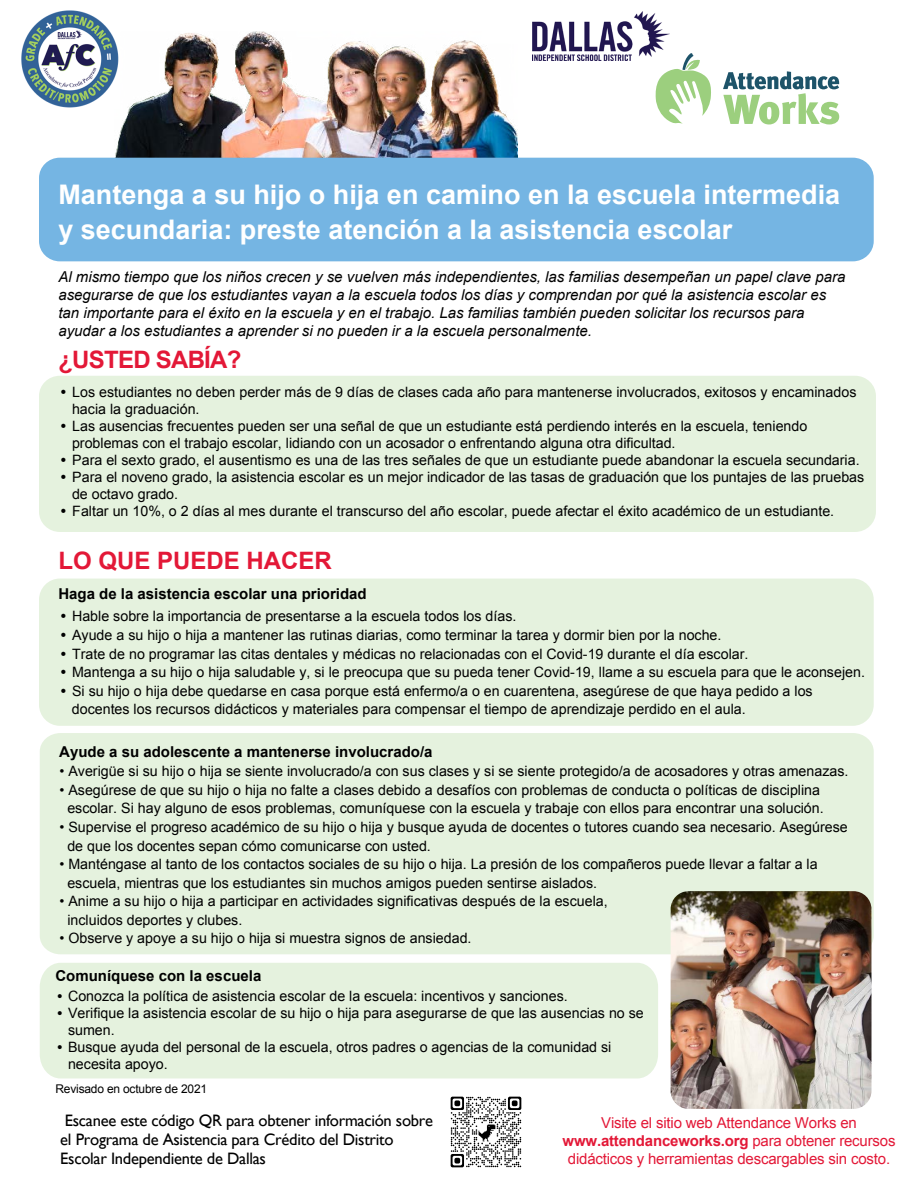
<style>
.page{position:relative;width:918px;height:1188px;background:#fff}
.page>*{position:absolute;margin:0;border:0;box-sizing:border-box;transform-origin:0 0}
.t1{font:700 27px/34.8px "Arial";color:#fff}
.t2{font:700 24px "Arial";color:#e31837}
.t3{font:700 24px "Arial";letter-spacing:-.03em;color:#e31837}
.t4{font:16.5px/19px "Gill Sans";letter-spacing:-.015em;color:#000}
.t5{font:italic 15px/18px "Arial";color:#000}
.t6{font:15px/18px "Arial";letter-spacing:-.01em;color:#e31837;text-align:center}
.t7{font:700 15px "Arial";color:#000}
.t8{font:14.25px/17.1px "Arial";color:#000}
.t9{font:12px "Arial";letter-spacing:-.015em;color:#000}
.s1{font-family:"Franklin Gothic";font-size:15px}
.s2{font-family:"Franklin Gothic"}
.s3{font-weight:700}
</style>
<div class="page">
<img style="left:115px;top:32px;width:403px;height:126px">
<div style="left:39px;top:376px;width:837px;height:156px;background:#e5f2de;border-radius:21px"></div>
<div style="left:39px;top:158px;width:835px;height:103px;background:#75b5e3;border-radius:21px"></div>
<div style="left:39px;top:579px;width:835px;height:147px;background:#e5f2de;border-radius:21px"></div>
<div style="left:40px;top:733px;width:834px;height:221px;background:#e5f2de"></div>
<div style="left:40px;top:963px;width:618px;height:115px;background:#e5f2de"></div>
<img style="left:671px;top:891px;width:201px;height:218px">
<svg style="left:655px;top:53px;width:56px;height:70px"></svg>
<svg style="left:723px;top:71px;width:116px;height:53px"></svg>
<img style="left:21px;top:10px;width:98px;height:99px">
<img style="left:450px;top:1096px;width:72px;height:72px">
<img style="left:532px;top:11px;width:137px;height:49px">
<h1 class="t1" style="left:58px;top:178px;width:783px">Mantenga a su hijo o hija en camino en la escuela intermedia y secundaria: preste atención a la asistencia escolar</h1>
<p class="t5" style="left:58px;top:267px;width:789px">Al mismo tiempo que los niños crecen y se vuelven más independientes, las familias desempeñan un papel clave para asegurarse de que los estudiantes vayan a la escuela todos los días y comprendan por qué la asistencia escolar es tan importante para el éxito en la escuela y en el trabajo. Las familias también pueden solicitar los recursos para ayudar a los estudiantes a aprender si no pueden ir a la escuela personalmente.</p>
<h2 class="t3" style="left:58px;top:344px;width:185px">¿USTED SABÍA?</h2>
<p class="t8" style="left:72px;top:383px;width:786px;text-indent:-14px"><span class="s1">•</span> Los estudiantes no deben perder más de 9 días de clases cada año para mantenerse involucrados, exitosos y encaminados hacia la graduación.</p>
<p class="t8" style="left:72px;top:417px;width:737px;text-indent:-14px"><span class="s1">•</span> Las ausencias frecuentes pueden ser una señal de que un estudiante está perdiendo interés en la escuela, teniendo problemas con el trabajo escolar, lidiando con un acosador o enfrentando alguna otra dificultad.</p>
<p class="t8" style="left:59px;top:452px;width:803px"><span class="s1">•</span> Para el sexto grado, el ausentismo es una de las tres señales de que un estudiante puede abandonar la escuela secundaria.</p>
<p class="t8" style="left:72px;top:469px;width:794px;text-indent:-14px"><span class="s1">•</span> Para el noveno grado, la asistencia escolar es un mejor indicador de las tasas de graduación que los puntajes de las pruebas de octavo grado.</p>
<p class="t8" style="left:59px;top:503px;width:777px"><span class="s1">•</span> Faltar un 10%, o 2 días al mes durante el transcurso del año escolar, puede afectar el éxito académico de un estudiante.</p>
<h2 class="t2" style="left:58px;top:545px;width:275px">LO QUE PUEDE HACER</h2>
<p class="t7" style="left:58px;top:584px;width:310px">Haga de la asistencia escolar una prioridad</p>
<p class="t8" style="left:58px;top:608px;width:460px"><span class="s1">•</span> Hable sobre la importancia de presentarse a la escuela todos los días.</p>
<p class="t8" style="left:58px;top:627px;width:665px"><span class="s1">•</span> Ayude a su hijo o hija a mantener las rutinas diarias, como terminar la tarea y dormir bien por la noche.</p>
<p class="t8" style="left:58px;top:645px;width:692px"><span class="s1">•</span> Trate de no programar las citas dentales y médicas no relacionadas con el Covid-19 durante el día escolar.</p>
<p class="t8" style="left:58px;top:664px;width:808px"><span class="s1">•</span> Mantenga a su hijo o hija saludable y, si le preocupa que su pueda tener Covid-19, llame a su escuela para que le aconsejen.</p>
<p class="t8" style="left:72px;top:681px;width:742px;line-height:18.6px;text-indent:-14px"><span class="s1">•</span> Si su hijo o hija debe quedarse en casa porque está enfermo/a o en cuarentena, asegúrese de que haya pedido a los docentes los recursos didácticos y materiales para compensar el tiempo de aprendizaje perdido en el aula.</p>
<p class="t7" style="left:59px;top:742px;width:375px">Ayude a su adolescente a mantenerse involucrado/a</p>
<p class="t8" style="left:59px;top:763px;width:791px">• Averigüe si su hijo o hija se siente involucrado/a con sus clases y si se siente protegido/a de acosadores y otras amenazas.</p>
<p class="t8" style="left:59px;top:781px;width:766px;line-height:18.6px;text-align:center">• Asegúrese de que su hijo o hija no falte a clases debido a desafíos con problemas de conducta o políticas de disciplina escolar. Si hay alguno de esos problemas, comuníquese con la escuela y trabaje con ellos para encontrar una solución.</p>
<p class="t8" style="left:67px;top:818px;width:782px;line-height:18.6px;text-indent:-8px">• Supervise el progreso académico de su hijo o hija y busque ayuda de docentes o tutores cuando sea necesario. Asegúrese de que los docentes sepan cómo comunicarse con usted.</p>
<p class="t8" style="left:67px;top:855px;width:752px;line-height:18.6px;text-indent:-8px">• Manténgase al tanto de los contactos sociales de su hijo o hija. La presión de los compañeros puede llevar a faltar a la escuela, mientras que los estudiantes sin muchos amigos pueden sentirse aislados.</p>
<p class="t8" style="left:67px;top:892px;width:542px;line-height:18.6px;text-indent:-8px">• Anime a su hijo o hija a participar en actividades significativas después de la escuela, incluidos deportes y clubes.</p>
<p class="t8" style="left:59px;top:930px;width:414px">• Observe y apoye a su hijo o hija si muestra signos de ansiedad.</p>
<p class="t7" style="left:55px;top:966px;width:207px">Comuníquese con la escuela</p>
<p class="t8" style="left:55px;top:988px;width:514px"><span class="s2">•</span> Conozca la política de asistencia escolar de la escuela: incentivos y sanciones.</p>
<p class="t8" style="left:68px;top:1005px;width:577px;text-indent:-13px"><span class="s2">•</span> Verifique la asistencia escolar de su hijo o hija para asegurarse de que las ausencias no se sumen.</p>
<p class="t8" style="left:68px;top:1039px;width:545px;text-indent:-13px"><span class="s2">•</span> Busque ayuda del personal de la escuela, otros padres o agencias de la comunidad si necesita apoyo.</p>
<p class="t9" style="left:55px;top:1081px;width:153px">Revisado en octubre de 2021</p>
<p class="t4" style="left:60px;top:1111px;width:374px">Escanee este código QR para obtener información sobre el Programa de Asistencia para Crédito del Distrito<br>Escolar Independiente de Dallas</p>
<p class="t6" style="left:563px;top:1114px;width:335px">Visite el sitio web Attendance Works en <span class="s3">www.attendanceworks.org</span> para obtener recursos didácticos y herramientas descargables sin costo.</p>
</div>
